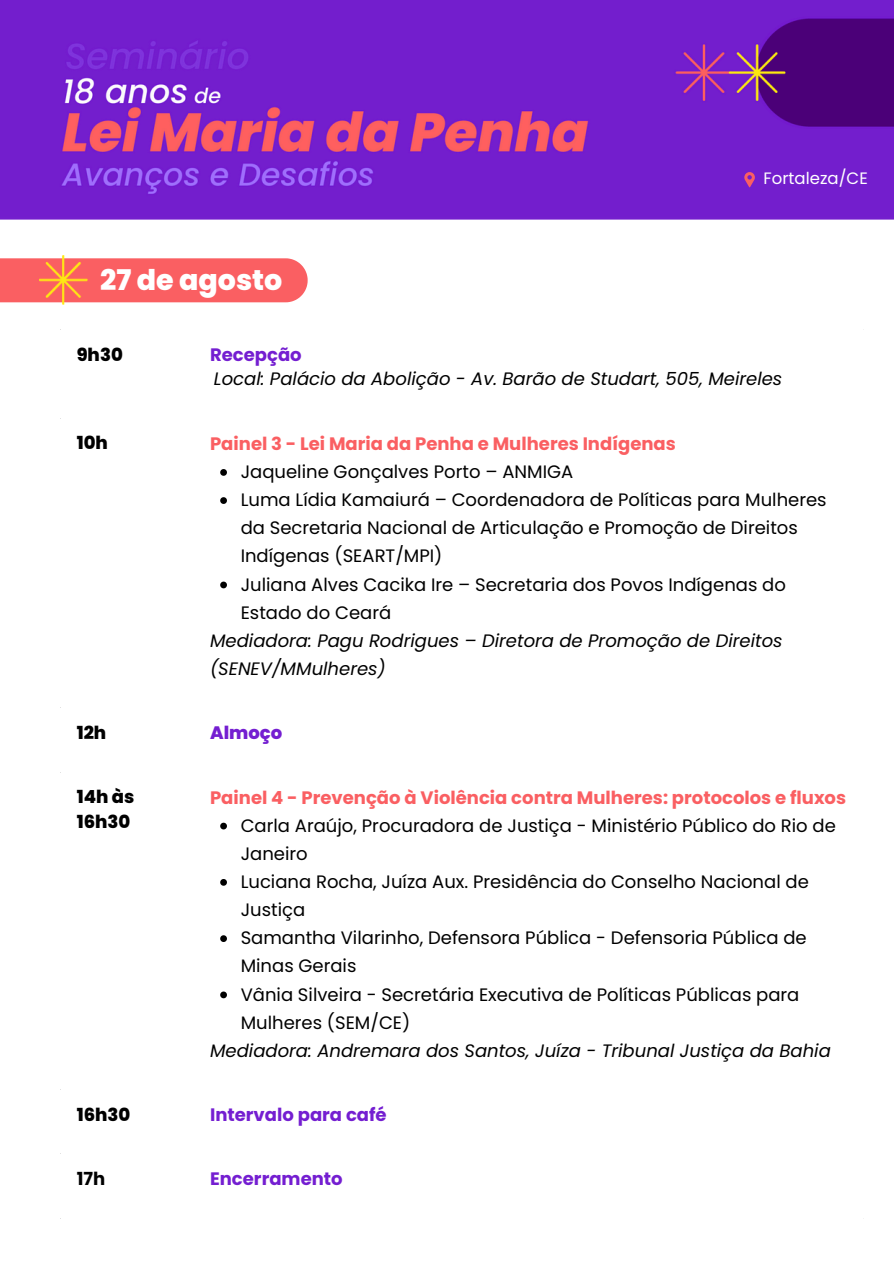
<style>
.page{position:relative;width:894px;height:1264px;background:#fff}
.page>*{position:absolute;margin:0;border:0;box-sizing:border-box;transform-origin:0 0}
.t1{font:800 28.5px "Poppins";color:#fff}
.t2{font:18px/28.2px "Poppins";color:#000}
.t3{font:italic 18px/28.2px "Poppins";color:#000}
.t4{font:700 18px "Poppins";color:#fa5f62}
.t5{font:700 18px "Poppins";color:#741ed1}
.t6{font:800 18px/24.8px "Poppins";color:#000}
.t7{font:800 18px "Poppins";color:#741ed1}
.t8{font:700 18px "Poppins";color:#000}
.t9{font:16.5px "Poppins";color:#fff}
</style>
<div class="page">
<div style="left:0;top:258px;width:307px;height:44px;background:#fa5f62"></div>
<img style="left:39px;top:256px;width:49px;height:48px">
<svg style="left:220px;top:469px;width:7px;height:7px"></svg>
<svg style="left:220px;top:497px;width:7px;height:7px"></svg>
<svg style="left:220px;top:581px;width:7px;height:7px"></svg>
<svg style="left:220px;top:822px;width:7px;height:7px"></svg>
<svg style="left:220px;top:879px;width:7px;height:6px"></svg>
<svg style="left:220px;top:935px;width:7px;height:7px"></svg>
<svg style="left:220px;top:991px;width:7px;height:7px"></svg>
<img style="left:0;top:0;width:893px;height:220px">
<svg style="left:744px;top:172px;width:10px;height:15px"></svg>
<p class="t1" style="left:100px;top:260px;width:184px">27 de agosto</p>
<p class="t9" style="left:763px;top:167px;width:106px">Fortaleza/CE</p>
<p class="t6" style="left:77px;top:342px;width:48px">9h30</p>
<p class="t5" style="left:210px;top:341px;width:93px">Recepção</p>
<p class="t3" style="left:214px;top:365px;width:569px">Local: Palácio da Abolição - Av. Barão de Studart, 505, Meireles</p>
<h1 class="t6" style="left:77px;top:431px;width:33px">10h</h1>
<p class="t4" style="left:210px;top:431px;width:467px">Painel 3 - Lei Maria da Penha e Mulheres Indígenas</p>
<p class="t2" style="left:240px;top:457px;width:334px">Jaqueline Gonçalves Porto – ANMIGA</p>
<p class="t2" style="left:240px;top:486px;width:587px">Luma Lídia Kamaiurá – Coordenadora de Políticas para Mulheres da Secretaria Nacional de Articulação e Promoção de Direitos<br>Indígenas (SEART/MPI)</p>
<p class="t2" style="left:240px;top:570px;width:546px">Juliana Alves Cacika Ire – Secretaria dos Povos Indígenas do<br>Estado do Ceará</p>
<p class="t3" style="left:210px;top:626px;width:574px">Mediadora: Pagu Rodrigues – Diretora de Promoção de Direitos (SENEV/MMulheres)</p>
<p class="t6" style="left:77px;top:720px;width:31px">12h</p>
<p class="t7" style="left:210px;top:719px;width:74px">Almoço</p>
<p class="t6" style="left:77px;top:784px;width:59px">14h às<br>16h30</p>
<p class="t4" style="left:210px;top:784px;width:637px">Painel 4 - Prevenção à Violência contra Mulheres: protocolos e fluxos</p>
<p class="t2" style="left:240px;top:811px;width:596px">Carla Araújo, Procuradora de Justiça - Ministério Público do Rio de<br>Janeiro</p>
<p class="t2" style="left:240px;top:867px;width:569px">Luciana Rocha, Juíza Aux. Presidência do Conselho Nacional de<br>Justiça</p>
<p class="t2" style="left:240px;top:923px;width:567px">Samantha Vilarinho, Defensora Pública - Defensoria Pública de<br>Minas Gerais</p>
<p class="t2" style="left:240px;top:980px;width:560px">Vânia Silveira - Secretária Executiva de Políticas Públicas para<br>Mulheres (SEM/CE)</p>
<p class="t3" style="left:210px;top:1036px;width:622px">Mediadora: Andremara dos Santos, Juíza - Tribunal Justiça da Bahia</p>
<p class="t6" style="left:77px;top:1101px;width:55px">16h30</p>
<p class="t5" style="left:210px;top:1102px;width:178px">Intervalo para café</p>
<p class="t8" style="left:77px;top:1165px;width:30px">17h</p>
<p class="t5" style="left:210px;top:1166px;width:134px">Encerramento</p>
</div>
